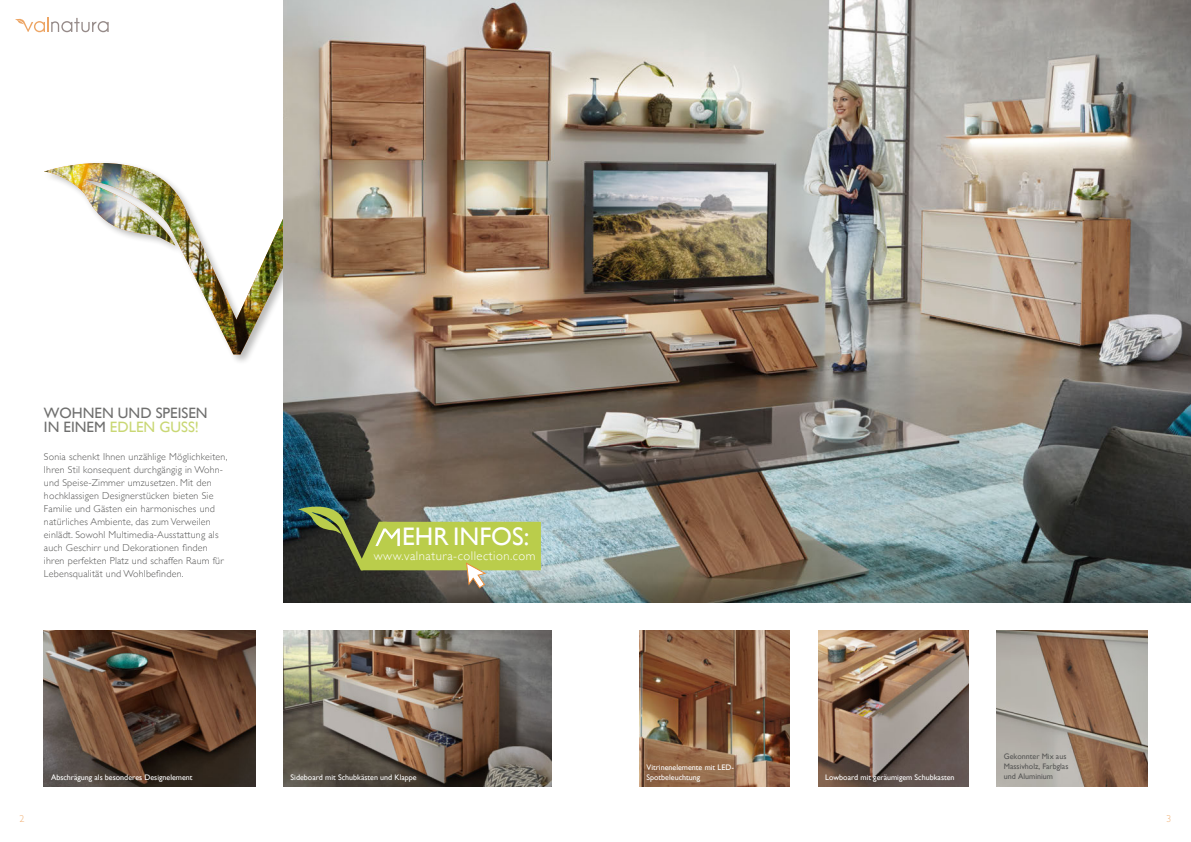
<style>
.page{position:relative;width:1191px;height:842px;background:#fff}
.page>*{position:absolute;margin:0;border:0;box-sizing:border-box;transform-origin:0 0}
.t1{font:25.4px "Gill Sans";color:#fff}
.t2{font:15px/14.2px "Gill Sans";color:#6f6f6e}
.t3{font:300 12.6px "Gill Sans";letter-spacing:.04em;color:#fff}
.t4{font:300 10px/13px "Gill Sans";letter-spacing:.02em;color:#565655}
.t5{font:300 10px "Gill Sans MT Pro";color:#f1b176}
.t6{font:8px "Gill Sans";color:#fff}
.t7{font:8px/10px "Gill Sans";color:#565655}
.s1{color:#c9d774}
</style>
<div class="page">
<img style="left:639px;top:631px;width:150px;height:156px">
<img style="left:818px;top:631px;width:150px;height:156px">
<img style="left:44px;top:631px;width:211px;height:156px">
<img style="left:283px;top:631px;width:268px;height:156px">
<img style="left:996px;top:631px;width:151px;height:156px">
<svg style="left:15px;top:17px;width:94px;height:15px"></svg>
<img style="left:44px;top:163px;width:239px;height:191px">
<img style="left:283px;top:0;width:908px;height:602px">
<svg style="left:296px;top:498px;width:245px;height:91px"></svg>
<h2 class="t2" style="left:44px;top:406px;width:165px">WOHNEN UND SPEISEN<br>IN EINEM <span class="s1">EDLEN GUSS!</span></h2>
<p class="t4" style="left:44px;top:449px;width:185px">Sonia schenkt Ihnen unzählige Möglichkeiten, Ihren Stil konsequent durchgängig in Wohn&shy;und Speise-Zimmer umzusetzen. Mit den hochklassigen Designerstücken bieten Sie Familie und Gästen ein harmonisches und natürliches Ambiente, das zum Verweilen einlädt. Sowohl Multimedia-Ausstattung als auch Geschirr und Dekorationen finden ihren perfekten Platz und schaffen Raum für Lebensqualität und Wohlbefinden.</p>
<h1 class="t1" style="left:402px;top:521px;width:129px">EHR INFOS:</h1>
<p class="t3" style="left:374px;top:546px;width:163px">www.valnatura-collection.com</p>
<p class="t6" style="left:646px;top:762px;width:89px">Vitrinenelemente mit LED-</p>
<p class="t6" style="left:51px;top:772px;width:143px">Abschrägung als besonderes Designelement</p>
<p class="t6" style="left:291px;top:772px;width:127px">Sideboard mit Schubkästen und Klappe</p>
<p class="t6" style="left:646px;top:772px;width:55px">Spotbeleuchtung</p>
<p class="t6" style="left:825px;top:772px;width:131px">Lowboard mit geräumigem Schubkasten</p>
<p class="t7" style="left:1003px;top:752px;width:66px">Gekonnter Mix aus<br>Massivholz, Farbglas und Aluminium</p>
<p class="t5" style="left:19px;top:813px;width:6px">2</p>
<p class="t5" style="left:1166px;top:813px;width:6px">3</p>
</div>
